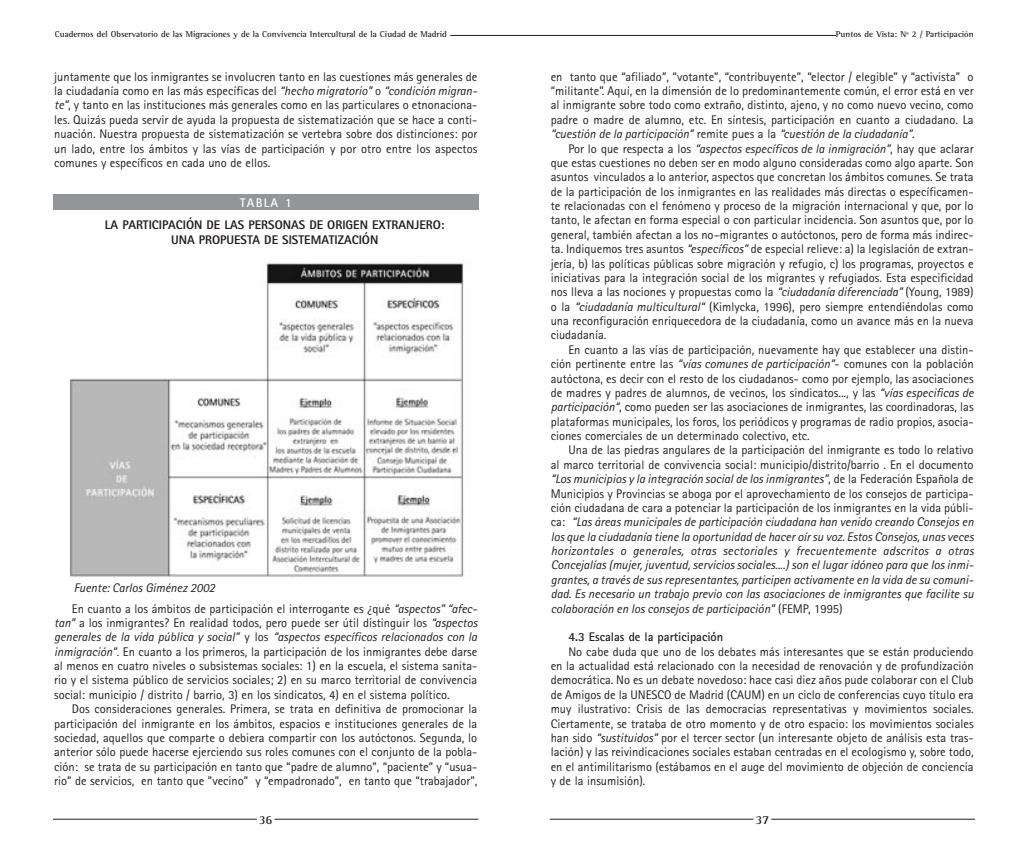
<style>
.page{position:relative;width:1028px;height:850px;background:#fff}
.page>*{position:absolute;margin:0;border:0;box-sizing:border-box;transform-origin:0 0}
.t1{font:12.5px/14.4px "Rotis Sans Serif";color:#231f20;text-align:justify}
.t2{font:italic 12.5px/14.4px "Rotis Sans Serif";color:#231f20}
.t3{font:800 12.5px/15px "Rotis Sans Serif";color:#231f20;text-align:center}
.t4{font:700 12.5px "Rotis Sans Serif";color:#231f20}
.t5{font:700 12.5px "Rotis Sans Serif";letter-spacing:.105em;color:#fff}
.t6{font:700 12.5px "Rotis Semi Serif";color:#231f20}
.t7{font:700 8.75px "Rotis Semi Serif";color:#231f20}
.s1{font-style:italic}
.s2{font-style:normal}
</style>
<div class="page">
<hr style="left:450px;top:35px;width:386px;height:1px;background:#231f20">
<hr style="left:771px;top:819px;width:204px;height:1px;background:#231f20">
<hr style="left:549px;top:819px;width:204px;height:1px;background:#231f20">
<hr style="left:274px;top:819px;width:204px;height:1px;background:#231f20">
<hr style="left:53px;top:819px;width:204px;height:1px;background:#231f20">
<div style="left:53px;top:194px;width:425px;height:16px;background:#939598"></div>
<img style="left:69px;top:263px;width:395px;height:315px">
<p class="t7" style="left:55px;top:31px;width:394px">Cuadernos del Observatorio de las Migraciones y de la Convivencia Intercultural de la Ciudad de Madrid</p>
<p class="t1" style="left:54px;top:71px;width:424px;text-align:left">juntamente que los inmigrantes se involucren tanto en las cuestiones más generales de la ciudadanía como en las más específicas del <span class="s1">“hecho migratorio”</span> o <span class="s1">“condición migran&shy;te”</span>, y tanto en las instituciones más generales como en las particulares o etnonaciona&shy;les. Quizás pueda servir de ayuda la propuesta de sistematización que se hace a conti&shy;nuación. Nuestra propuesta de sistematización se vertebra sobre dos distinciones: por un lado, entre los ámbitos y las vías de participación y por otro entre los aspectos comunes y específicos en cada uno de ellos.</p>
<p class="t5" style="left:240px;top:198px;width:53px">TABLA 1</p>
<p class="t3" style="left:105px;top:219px;width:341px">LA PARTICIPACIÓN DE LAS PERSONAS DE ORIGEN EXTRANJERO:<br>UNA PROPUESTA DE SISTEMATIZACIÓN</p>
<p class="t2" style="left:74px;top:582px;width:143px">Fuente: Carlos Giménez 2002</p>
<p class="t1" style="left:54px;top:602px;width:424px;text-align:left;text-indent:18px">En cuanto a los ámbitos de participación el interrogante es ¿qué <span class="s1">“aspectos” “afec&shy;tan”</span> a los inmigrantes? En realidad todos, pero puede ser útil distinguir los <span class="s1">“aspectos generales de la vida pública y social”</span> y los <span class="s1">“aspectos específicos relacionados con la inmigración”</span>. En cuanto a los primeros, la participación de los inmigrantes debe darse al menos en cuatro niveles o subsistemas sociales: 1) en la escuela, el sistema sanita&shy;rio y el sistema público de servicios sociales; 2) en su marco territorial de convivencia social: municipio / distrito / barrio, 3) en los sindicatos, 4) en el sistema político.</p>
<p class="t1" style="left:54px;top:703px;width:424px;text-indent:18px">Dos consideraciones generales. Primera, se trata en definitiva de promocionar la participación del inmigrante en los ámbitos, espacios e instituciones generales de la sociedad, aquellos que comparte o debiera compartir con los autóctonos. Segunda, lo anterior sólo puede hacerse ejerciendo sus roles comunes con el conjunto de la pobla&shy;ción: se trata de su participación en tanto que “padre de alumno”, “paciente” y “usua&shy;rio” de servicios, en tanto que ”vecino” y “empadronado”, en tanto que “trabajador”,</p>
<p class="t6" style="left:259px;top:815px;width:15px">36</p>
<p class="t7" style="left:836px;top:31px;width:139px">Puntos de Vista: Nº 2 / Participación</p>
<p class="t1" style="left:550px;top:71px;width:424px">en tanto que “afiliado”, “votante”, “contribuyente”, “elector / elegible” y “activista” o “militante”. Aquí, en la dimensión de lo predominantemente común, el error está en ver al inmigrante sobre todo como extraño, distinto, ajeno, y no como nuevo vecino, como padre o madre de alumno, etc. En síntesis, participación en cuanto a ciudadano. La <span class="s1">“cuestión de la participación”</span> remite pues a la <span class="s1">“cuestión de la ciudadanía”</span>.</p>
<p class="t1" style="left:550px;top:142px;width:424px;text-indent:18px">Por lo que respecta a los <span class="s1">“aspectos específicos de la inmigración”</span>, hay que aclarar que estas cuestiones no deben ser en modo alguno consideradas como algo aparte. Son asuntos vinculados a lo anterior, aspectos que concretan los ámbitos comunes. Se trata de la participación de los inmigrantes en las realidades más directas o específicamen&shy;te relacionadas con el fenómeno y proceso de la migración internacional y que, por lo tanto, le afectan en forma especial o con particular incidencia. Son asuntos que, por lo general, también afectan a los no–migrantes o autóctonos, pero de forma más indirec&shy;ta. Indiquemos tres asuntos <span class="s1">“específicos”</span> de especial relieve: a) la legislación de extran&shy;jería, b) las políticas públicas sobre migración y refugio, c) los programas, proyectos e iniciativas para la integración social de los migrantes y refugiados. Esta especificidad nos lleva a las nociones y propuestas como la <span class="s1">“ciudadanía diferenciada”</span> (Young, 1989) o la <span class="s1">“ciudadanía multicultural“</span> (Kimlycka, 1996), pero siempre entendiéndolas como una reconfiguración enriquecedora de la ciudadanía, como un avance más en la nueva ciudadanía.</p>
<p class="t1" style="left:550px;top:344px;width:424px;text-indent:18px">En cuanto a las vías de participación, nuevamente hay que establecer una distin&shy;ción pertinente entre las <span class="s1">“vías comunes de participación”</span>- comunes con la población autóctona, es decir con el resto de los ciudadanos- como por ejemplo, las asociaciones de madres y padres de alumnos, de vecinos, los sindicatos..., y las <span class="s1">“vías especificas de participación“</span>, como pueden ser las asociaciones de inmigrantes, las coordinadoras, las plataformas municipales, los foros, los periódicos y programas de radio propios, asocia&shy;ciones comerciales de un determinado colectivo, etc.</p>
<p class="t2" style="left:550px;top:444px;width:424px;text-indent:18px"><span class="s2">Una de las piedras angulares de la participación del inmigrante es todo lo relativo al marco territorial de convivencia social: municipio/distrito/barrio . En el documento </span>“Los municipios y la integración social de los inmigrantes”<span class="s2">, de la Federación Española de Municipios y Provincias se aboga por el aprovechamiento de los consejos de participa&shy;ción ciudadana de cara a potenciar la participación de los inmigrantes en la vida públi&shy;ca:</span> “Las áreas municipales de participación ciudadana han venido creando Consejos en los que la ciudadanía tiene la oportunidad de hacer oír su voz. Estos Consejos, unas veces horizontales o generales, otras sectoriales y frecuentemente adscritos a otras Concejalías (mujer, juventud, servicios sociales....) son el lugar idóneo para que los inmi&shy;grantes, a través de sus representantes, participen activamente en la vida de su comuni&shy;dad. Es necesario un trabajo previo con las asociaciones de inmigrantes que facilite su colaboración en los consejos de participación” <span class="s2">(FEMP, 1995)</span></p>
<p class="t4" style="left:568px;top:633px;width:156px">4.3 Escalas de la participación</p>
<p class="t1" style="left:550px;top:646px;width:424px;text-indent:18px">No cabe duda que uno de los debates más interesantes que se están produciendo en la actualidad está relacionado con la necesidad de renovación y de profundización democrática. No es un debate novedoso: hace casi diez años pude colaborar con el Club de Amigos de la UNESCO de Madrid (CAUM) en un ciclo de conferencias cuyo título era muy ilustrativo: Crisis de las democracias representativas y movimientos sociales.<br>Ciertamente, se trataba de otro momento y de otro espacio: los movimientos sociales han sido <span class="s1">“sustituidos”</span> por el tercer sector (un interesante objeto de análisis esta tras&shy;lación) y las reivindicaciones sociales estaban centradas en el ecologismo y, sobre todo, en el antimilitarismo (estábamos en el auge del movimiento de objeción de conciencia y de la insumisión).</p>
<p class="t6" style="left:755px;top:815px;width:15px">37</p>
</div>
